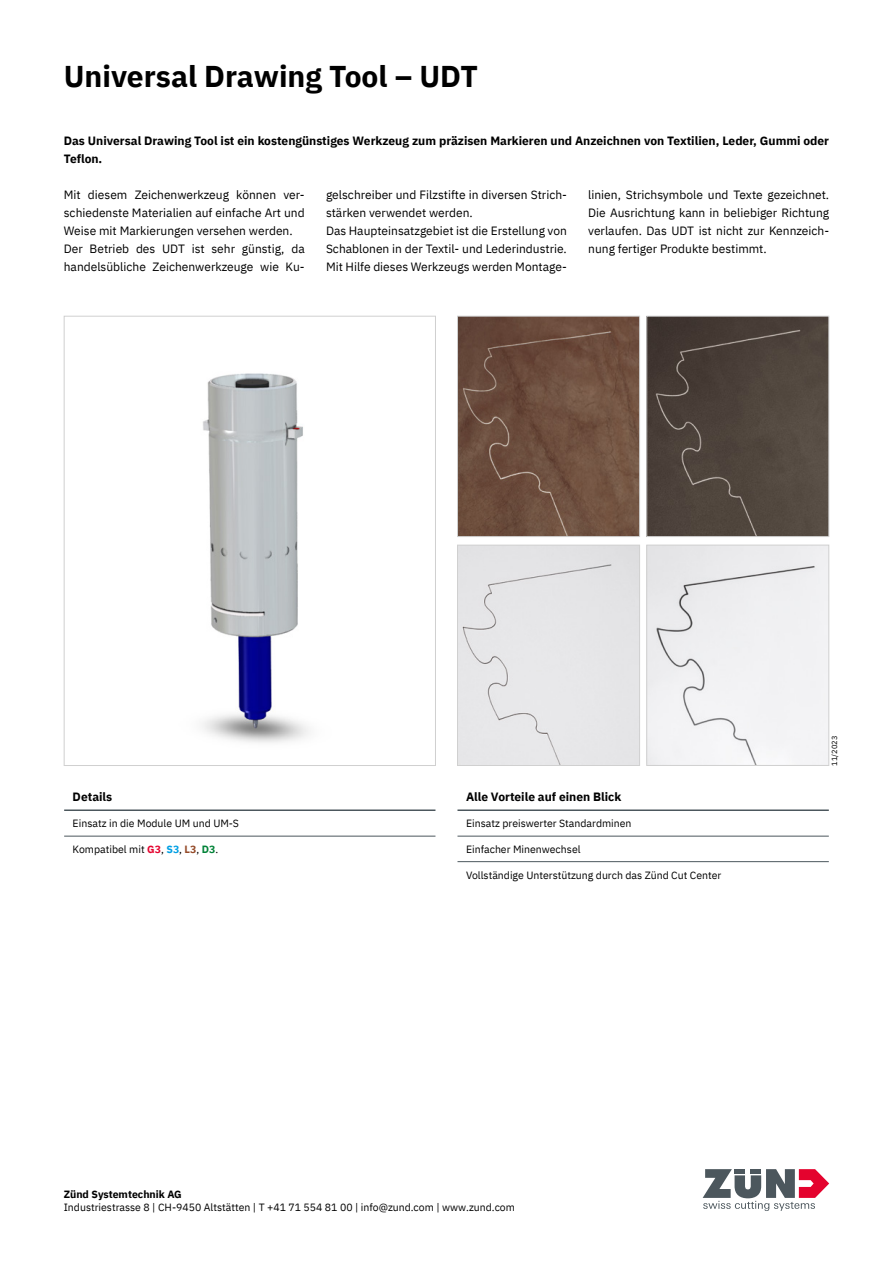
<style>
.page{position:relative;width:893px;height:1263px;background:#fff}
.page>*{position:absolute;margin:0;border:0;box-sizing:border-box;transform-origin:0 0}
.pri_01_headline{font:700 30px "IBM Plex Sans";color:#000}
.pri_03_body_text{font:12px/18px "IBM Plex Sans";color:#000}
.pri_02_sub_headline{font:700 12px/18px "IBM Plex Sans";color:#000}
.pri_04_table_header{font:700 12px "IBM Plex Sans";color:#000}
.pri_04_table_text{font:10.5px "IBM Plex Sans";color:#000}
.pri_05_adress{font:10.5px "IBM Plex Sans";color:#000}
.pri_05_adress-2{font:700 10.5px "IBM Plex Sans";color:#000}
.pri_03_body_text-2{font:7.5px "IBM Plex Sans";color:#000}
.s1{font-weight:700;color:#e4032e}
.s2{font-weight:700;color:#009fe3}
.s3{font-weight:700;color:#944a28}
.s4{font-weight:700;color:#008237}
</style>
<div class="page">
<img style="left:202px;top:373px;width:107px;height:370px">
<div style="left:459px;top:547px;width:179px;height:217px;background:#e6e6e8"></div>
<div style="left:457px;top:545px;width:183px;height:221px;border:1px solid #d0d0d0"></div>
<img style="left:459px;top:318px;width:179px;height:217px">
<div style="left:457px;top:316px;width:183px;height:221px;border:1px solid #d0d0d0"></div>
<img style="left:648px;top:547px;width:179px;height:217px">
<div style="left:646px;top:545px;width:183px;height:221px;border:1px solid #d0d0d0"></div>
<img style="left:648px;top:318px;width:179px;height:217px">
<div style="left:646px;top:316px;width:183px;height:221px;border:1px solid #d0d0d0"></div>
<svg style="left:703px;top:1169px;width:126px;height:42px"></svg>
<hr style="left:457px;top:836px;width:372px;height:1px;background:#4c575d">
<hr style="left:457px;top:861px;width:372px;height:1px;background:#4c575d">
<hr style="left:457px;top:809px;width:372px;height:2px;background:#4c575d">
<hr style="left:64px;top:809px;width:371px;height:2px;background:#4c575d">
<hr style="left:64px;top:836px;width:371px;height:1px;background:#4c575d">
<p class="pri_01_headline" style="left:64px;top:53px;width:416px">Universal Drawing Tool – UDT</p>
<p class="pri_02_sub_headline" style="left:64px;top:131px;width:767px">Das Universal Drawing Tool ist ein kostengünstiges Werkzeug zum präzisen Markieren und Anzeichnen von Textilien, Leder, Gummi oder<br>Teflon.</p>
<p class="pri_03_body_text" style="left:64px;top:185px;width:242px;text-align:justify">Mit diesem Zeichenwerkzeug können ver&shy;schiedenste Materialien auf einfache Art und Weise mit Markierungen versehen werden.</p>
<p class="pri_03_body_text" style="left:64px;top:239px;width:242px">Der Betrieb des UDT ist sehr günstig, da handelsübliche Zeichenwerkzeuge wie Ku-</p>
<p class="pri_03_body_text" style="left:326px;top:185px;width:242px">gelschreiber und Filzstifte in diversen Strich&shy;stärken verwendet werden.</p>
<p class="pri_03_body_text" style="left:326px;top:221px;width:242px">Das Haupteinsatzgebiet ist die Erstellung von<br>Schablonen in der Textil- und Lederindustrie.</p>
<p class="pri_03_body_text" style="left:326px;top:257px;width:242px">Mit Hilfe dieses Werkzeugs werden Montage-</p>
<p class="pri_03_body_text" style="left:588px;top:185px;width:242px;text-align:justify">linien, Strichsymbole und Texte gezeichnet.<br>Die Ausrichtung kann in beliebiger Richtung verlaufen. Das UDT ist nicht zur Kennzeich&shy;nung fertiger Produkte bestimmt.</p>
<p class="pri_04_table_header" style="left:73px;top:787px;width:41px">Details</p>
<p class="pri_04_table_text" style="left:73px;top:816px;width:168px">Einsatz in die Module UM und UM-S</p>
<p class="pri_04_table_text" style="left:73px;top:841px;width:147px">Kompatibel mit <span class="s1">G3</span>, <span class="s2">S3</span>, <span class="s3">L3</span>, <span class="s4">D3</span>.</p>
<p class="pri_04_table_header" style="left:466px;top:787px;width:157px">Alle Vorteile auf einen Blick</p>
<p class="pri_04_table_text" style="left:466px;top:816px;width:167px">Einsatz preiswerter Standardminen</p>
<p class="pri_04_table_text" style="left:466px;top:841px;width:116px">Einfacher Minenwechsel</p>
<p class="pri_04_table_text" style="left:466px;top:867px;width:257px">Vollständige Unterstützung durch das Zünd Cut Center</p>
<p class="pri_03_body_text-2" style="left:829px;top:766px;width:31px;rotate:-90deg">11/2023</p>
<p class="pri_05_adress-2" style="left:64px;top:1185px;width:120px">Zünd Systemtechnik AG</p>
<p class="pri_05_adress" style="left:64px;top:1199px;width:453px">Industriestrasse 8 | CH-9450 Altstätten | T +41 71 554 81 00 | info@zund.com | www.zund.com</p>
</div>
